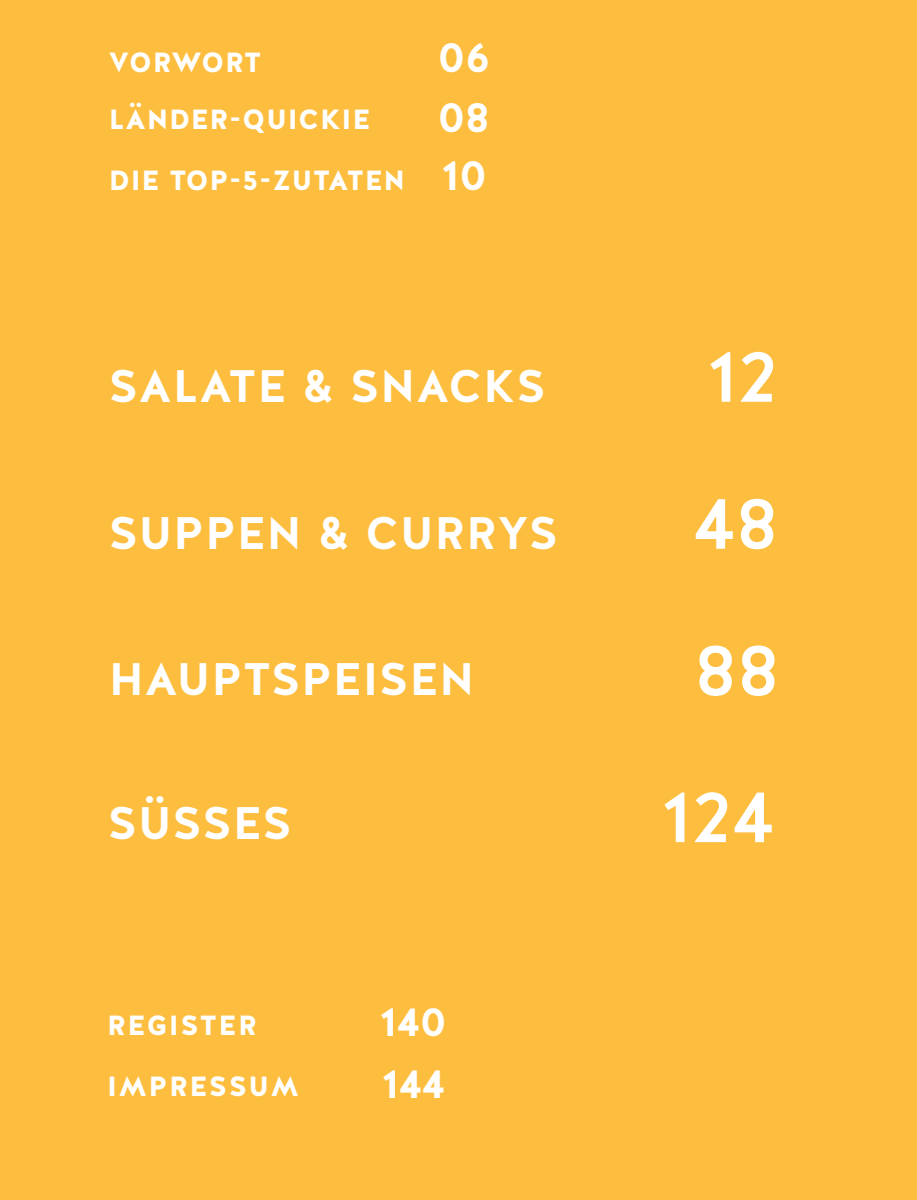
<style>
.page{position:relative;width:917px;height:1200px;background:#fff}
.page>*{position:absolute;margin:0;border:0;box-sizing:border-box;transform-origin:0 0}
.t1{font:500 73.15px "Halis GR";letter-spacing:.02em;color:#fff}
.t2{font:700 45.5px "Halis GR";letter-spacing:.02em;color:#fff}
.t3{font:700 42.35px "Halis GR";color:#fff}
.t4{font:700 40.77px "Halis GR";letter-spacing:.01em;color:#fff}
.t5{font:900 27.65px "Halis GR";letter-spacing:.03em;color:#fff}
.t6{font:900 27.65px "Halis GR";letter-spacing:.06em;color:#fff}
.t7{font:900 27.65px "Halis GR";letter-spacing:.005em;color:#fff}
.s1{font-weight:700;font-size:42.35px}
</style>
<div class="page">
<div style="left:0;top:0;width:917px;height:1199px;background:#fdbe40"></div>
<p class="t7" style="left:109px;top:45px;width:154px">VORWORT</p>
<p class="t3" style="left:438px;top:32px;width:54px">06</p>
<p class="t5" style="left:109px;top:103px;width:263px">LÄNDER-QUICKIE</p>
<p class="t3" style="left:438px;top:92px;width:53px">08</p>
<p class="t5" style="left:109px;top:163px;width:379px">DIE TOP-5-ZUTATEN <span class="s1">10</span></p>
<p class="t2" style="left:109px;top:359px;width:438px">SALATE &amp; SNACKS</p>
<p class="t2" style="left:109px;top:506px;width:451px">SUPPEN &amp; CURRYS</p>
<p class="t2" style="left:109px;top:653px;width:367px">HAUPTSPEISEN</p>
<h1 class="t1" style="left:707px;top:334px;width:72px">12</h1>
<h1 class="t1" style="left:693px;top:481px;width:86px">48</h1>
<h1 class="t1" style="left:695px;top:627px;width:85px">88</h1>
<p class="t2" style="left:108px;top:796px;width:185px">SÜSSES</p>
<h1 class="t1" style="left:661px;top:774px;width:114px">124</h1>
<p class="t6" style="left:107px;top:1008px;width:151px">REGISTER</p>
<p class="t4" style="left:380px;top:998px;width:68px">140</p>
<p class="t6" style="left:107px;top:1069px;width:193px">IMPRESSUM</p>
<p class="t4" style="left:382px;top:1059px;width:65px">144</p>
</div>
